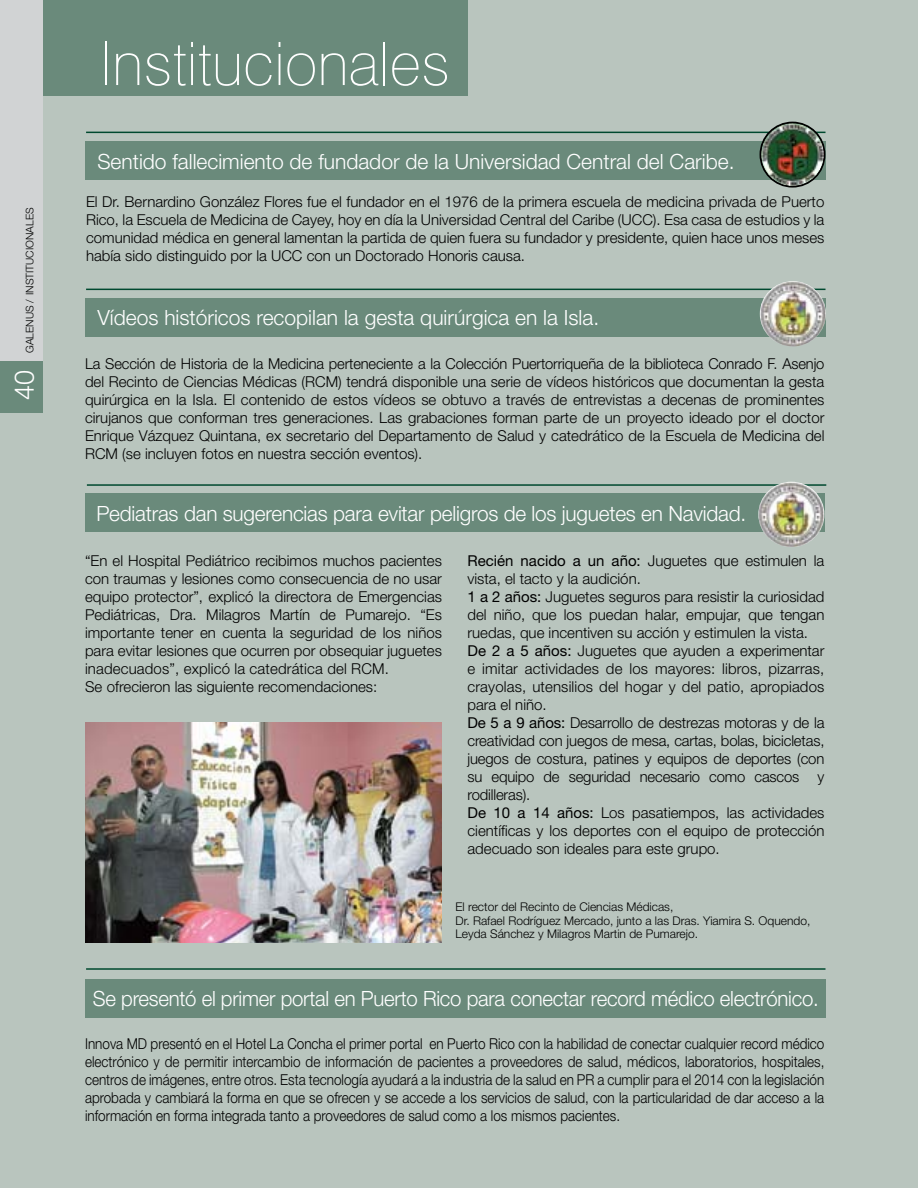
<style>
.page{position:relative;width:918px;height:1188px;background:#b9c5be}
.page>*{position:absolute;margin:0;border:0;box-sizing:border-box;transform-origin:0 0}
.t1{font:100 60px "Swiss 721 BT";color:#fff}
.t2{font:300 27px "Helvetica Neue";color:#fff}
.t3{font:300 21px "Helvetica Neue";letter-spacing:-.01em;color:#fff}
.t4{font:300 15px/18px "Helvetica Neue";color:#000;text-align:justify}
.t5{font:300 15px/18px "Helvetica Neue";color:#000;text-align:justify;scale:.9 1}
.t6{font:300 12px/13.5px "Helvetica Neue";color:#000}
.t7{font:300 10.5px "Helvetica Neue";color:#000}
.s1{font-weight:400}
</style>
<div class="page">
<hr style="left:85px;top:504px;width:740px;height:2px;background:#00492f">
<div style="left:0;top:0;width:468px;height:96px;background:#6a8a7b"></div>
<hr style="left:86px;top:132px;width:740px;height:1px;background:#00492f">
<hr style="left:86px;top:289px;width:740px;height:1px;background:#00492f">
<hr style="left:87px;top:484px;width:739px;height:2px;background:#00492f">
<hr style="left:86px;top:968px;width:740px;height:2px;background:#00492f">
<div style="left:85px;top:979px;width:741px;height:39px;background:#6a8a7b"></div>
<div style="left:85px;top:141px;width:741px;height:38px;background:#6a8a7b"></div>
<div style="left:85px;top:298px;width:741px;height:39px;background:#6a8a7b"></div>
<div style="left:85px;top:494px;width:739px;height:38px;background:#6a8a7b"></div>
<img style="left:760px;top:122px;width:65px;height:65px;border-radius:32px">
<div style="left:760px;top:122px;width:65px;height:66px;border:2px solid #000;border-radius:50%"></div>
<img style="left:760px;top:281px;width:66px;height:66px;border-radius:33px">
<img style="left:758px;top:482px;width:66px;height:65px;border-radius:33px">
<img style="left:85px;top:723px;width:357px;height:220px">
<div style="left:0;top:0;width:43px;height:412px;background:#d1d3d4"></div>
<div style="left:0;top:361px;width:43px;height:51px;background:#6a8a7b"></div>
<p class="t7" style="left:23px;top:353px;width:147px;rotate:-90deg">GALENUS / INSTITUCIONALES</p>
<h2 class="t2" style="left:8px;top:400px;width:32px;rotate:-90deg">40</h2>
<h1 class="t1" style="left:100px;top:27px;width:352px">Institucionales</h1>
<h3 class="t3" style="left:97px;top:149px;width:639px">Sentido fallecimiento de fundador de la Universidad Central del Caribe.</h3>
<p class="t4" style="left:86px;top:193px;width:740px">El Dr. Bernardino González Flores fue el fundador en el 1976 de la primera escuela de medicina privada de Puerto Rico, la Escuela de Medicina de Cayey, hoy en día la Universidad Central del Caribe (UCC). Esa casa de estudios y la comunidad médica en general lamentan la partida de quien fuera su fundador y presidente, quien hace unos meses había sido distinguido por la UCC con un Doctorado Honoris causa.</p>
<h3 class="t3" style="left:97px;top:305px;width:503px">Vídeos históricos recopilan la gesta quirúrgica en la Isla.</h3>
<p class="t4" style="left:85px;top:354px;width:741px">La Sección de Historia de la Medicina perteneciente a la Colección Puertorriqueña de la biblioteca Conrado F. Asenjo del Recinto de Ciencias Médicas (RCM) tendrá disponible una serie de vídeos históricos que documentan la gesta quirúrgica en la Isla. El contenido de estos vídeos se obtuvo a través de entrevistas a decenas de prominentes cirujanos que conforman tres generaciones. Las grabaciones forman parte de un proyecto ideado por el doctor Enrique Vázquez Quintana, ex secretario del Departamento de Salud y catedrático de la Escuela de Medicina del RCM (se incluyen fotos en nuestra sección eventos).</p>
<h3 class="t3" style="left:96px;top:500px;width:651px">Pediatras dan sugerencias para evitar peligros de los juguetes en Navidad.</h3>
<p class="t4" style="left:85px;top:551px;width:358px;text-align:left">“En el Hospital Pediátrico recibimos muchos pacientes con traumas y lesiones como consecuencia de no usar equipo protector”, explicó la directora de Emergencias Pediátricas, Dra. Milagros Martín de Pumarejo. “Es importante tener en cuenta la seguridad de los niños para evitar lesiones que ocurren por obsequiar juguetes inadecuados”, explicó la catedrática del RCM.<br>Se ofrecieron las siguiente recomendaciones:</p>
<p class="t4" style="left:468px;top:551px;width:358px;text-align:left"><span class="s1">Recién nacido a un año:</span> Juguetes que estimulen la vista, el tacto y la audición.<br><span class="s1">1 a 2 años:</span> Juguetes seguros para resistir la curiosidad del niño, que los puedan halar, empujar, que tengan ruedas, que incentiven su acción y estimulen la vista.<br><span class="s1">De 2 a 5 años:</span> Juguetes que ayuden a experimentar e imitar actividades de los mayores: libros, pizarras, crayolas, utensilios del hogar y del patio, apropiados para el niño.<br><span class="s1">De 5 a 9 años:</span> Desarrollo de destrezas motoras y de la creatividad con juegos de mesa, cartas, bolas, bicicletas, juegos de costura, patines y equipos de deportes (con su equipo de seguridad necesario como cascos y rodilleras).<br><span class="s1">De 10 a 14 años:</span> Los pasatiempos, las actividades científicas y los deportes con el equipo de protección adecuado son ideales para este grupo.</p>
<p class="t6" style="left:456px;top:900px;width:356px">El rector del Recinto de Ciencias Médicas,<br>Dr. Rafael Rodríguez Mercado, junto a las Dras. Yiamira S. Oquendo,<br>Leyda Sánchez y Milagros Martin de Pumarejo.</p>
<h3 class="t3" style="left:93px;top:986px;width:727px">Se presentó el primer portal en Puerto Rico para conectar record médico electrónico.</h3>
<p class="t5" style="left:85px;top:1034px;width:823px">Innova MD presentó en el Hotel La Concha el primer portal en Puerto Rico con la habilidad de conectar cualquier record médico electrónico y de permitir intercambio de información de pacientes a proveedores de salud, médicos, laboratorios, hospitales, centros de imágenes, entre otros. Esta tecnología ayudará a la industria de la salud en PR a cumplir para el 2014 con la legislación aprobada y cambiará la forma en que se ofrecen y se accede a los servicios de salud, con la particularidad de dar acceso a la información en forma integrada tanto a proveedores de salud como a los mismos pacientes.</p>
</div>
